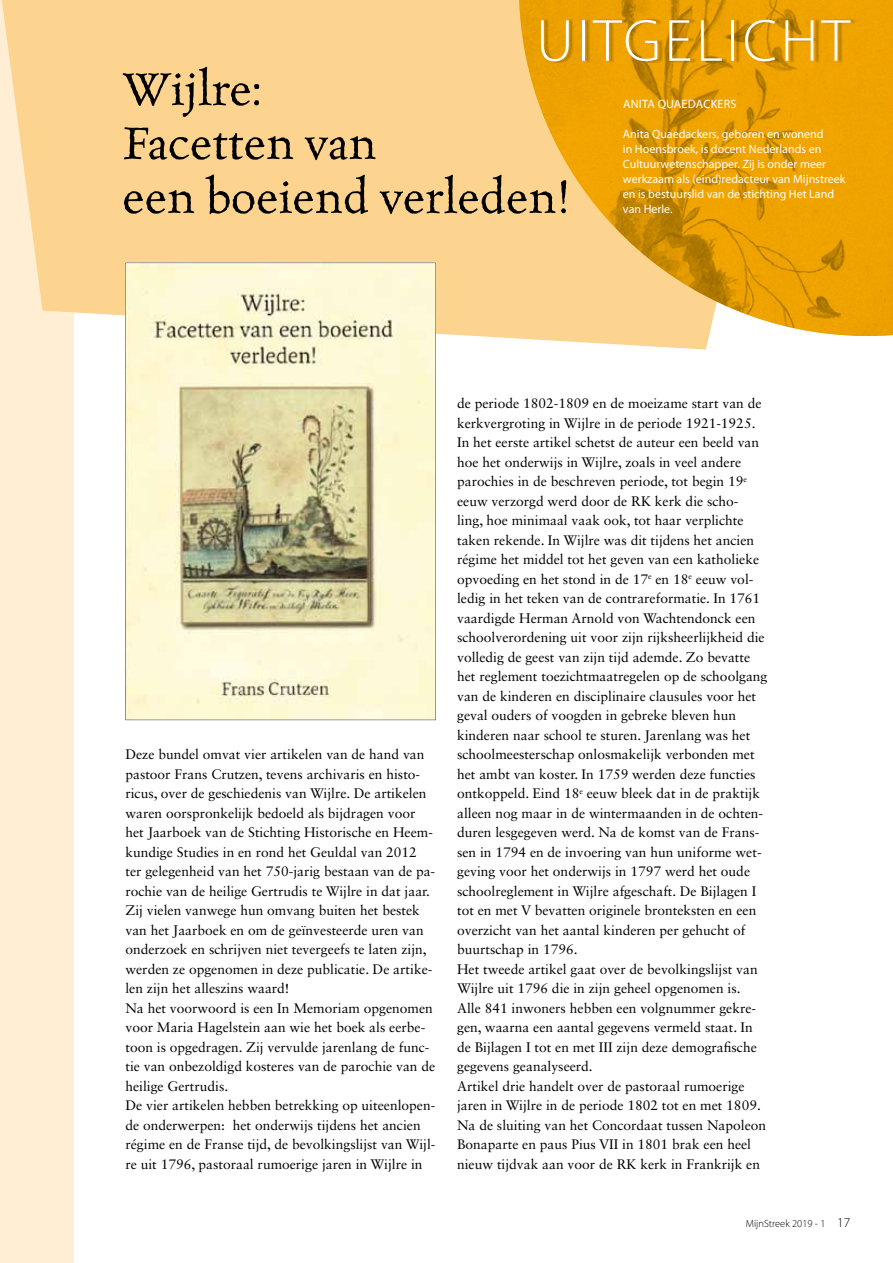
<style>
.page{position:relative;width:893px;height:1263px;background:#fff}
.page>*{position:absolute;margin:0;border:0;box-sizing:border-box;transform-origin:0 0}
.t1{font:300 60px "Myriad Pro";letter-spacing:.06em;color:#fff}
.t2{font:51.75px/54px "Celestia Antiqua";color:#000}
.t3{font:13.8px/19.5px "Sabon LT Std";color:#000}
.t4{font:12.15px "Myriad Pro";letter-spacing:.02em;color:#fff}
.t5{font:12px/15px "Myriad Pro";color:#fff}
.t6{font:300 10.5px "Myriad Pro";color:#000}
.s1{font-size:13.5px}
</style>
<div class="page">
<div style="left:0;top:0;width:74px;height:1263px;background:#ffeed4"></div>
<svg style="left:2px;top:0;width:707px;height:350px;background:#fdd696"></svg>
<img style="left:519px;top:0;width:374px;height:336px">
<img style="left:544px;top:18px;width:312px;height:45px">
<svg style="left:125px;top:263px;width:311px;height:457px;background:#e4dfb9"></svg>
<h1 class="t1" style="left:536px;top:5px;width:315px">UITGELICHT</h1>
<h2 class="t2" style="left:122px;top:63px;width:448px">Wijlre:<br>Facetten van<br>een boeiend verleden!</h2>
<p class="t4" style="left:623px;top:96px;width:115px">ANITA QUAEDACKERS</p>
<p class="t5" style="left:623px;top:126px;width:224px">Anita Quaedackers, geboren en wonend<br>in Hoensbroek, is docent Nederlands en Cultuurwetenschapper. Zij is onder meer werkzaam als (eind)redacteur van Mijnstreek en is bestuurslid van de stichting Het Land van Herle.</p>
<p class="t3" style="left:125px;top:744px;width:312px">Deze bundel omvat vier artikelen van de hand van pastoor Frans Crutzen, tevens archivaris en histo&shy;ricus, over de geschiedenis van Wijlre. De artikelen waren oorspronkelijk bedoeld als bijdragen voor het Jaarboek van de Stichting Historische en Heem&shy;kundige Studies in en rond het Geuldal van 2012 ter gelegenheid van het 750-jarig bestaan van de pa&shy;rochie van de heilige Gertrudis te Wijlre in dat jaar.<br>Zij vielen vanwege hun omvang buiten het bestek van het Jaarboek en om de geïnvesteerde uren van onderzoek en schrijven niet tevergeefs te laten zijn, werden ze opgenomen in deze publicatie. De artike&shy;len zijn het alleszins waard!<br>Na het voorwoord is een In Memoriam opgenomen voor Maria Hagelstein aan wie het boek als eerbe&shy;toon is opgedragen. Zij vervulde jarenlang de func&shy;tie van onbezoldigd kosteres van de parochie van de heilige Gertrudis.<br>De vier artikelen hebben betrekking op uiteenlopen&shy;de onderwerpen: het onderwijs tijdens het ancien régime en de Franse tijd, de bevolkingslijst van Wijl&shy;re uit 1796, pastoraal rumoerige jaren in Wijlre in</p>
<p class="t3" style="left:457px;top:393px;width:312px">de periode 1802-1809 en de moeizame start van de kerkvergroting in Wijlre in de periode 1921-1925.<br>In het eerste artikel schetst de auteur een beeld van hoe het onderwijs in Wijlre, zoals in veel andere parochies in de beschreven periode, tot begin 19<sup>e </sup>eeuw verzorgd werd door de RK kerk die scho&shy;ling, hoe minimaal vaak ook, tot haar verplichte taken rekende. In Wijlre was dit tijdens het ancien régime het middel tot het geven van een katholieke opvoeding en het stond in de 17<sup>e</sup> en 18<sup>e</sup> eeuw vol&shy;ledig in het teken van de contrareformatie. In 1761 vaardigde Herman Arnold von Wachtendonck een schoolverordening uit voor zijn rijksheerlijkheid die volledig de geest van zijn tijd ademde. Zo bevatte het reglement toezichtmaatregelen op de schoolgang van de kinderen en disciplinaire clausules voor het geval ouders of voogden in gebreke bleven hun kinderen naar school te sturen. Jarenlang was het schoolmeesterschap onlosmakelijk verbonden met het ambt van koster. In 1759 werden deze functies ontkoppeld. Eind 18<sup>e</sup> eeuw bleek dat in de praktijk alleen nog maar in de wintermaanden in de ochten&shy;duren lesgegeven werd. Na de komst van de Frans&shy;sen in 1794 en de invoering van hun uniforme wet&shy;geving voor het onderwijs in 1797 werd het oude schoolreglement in Wijlre afgeschaft. De Bijlagen I tot en met V bevatten originele bronteksten en een overzicht van het aantal kinderen per gehucht of buurtschap in 1796.<br>Het tweede artikel gaat over de bevolkingslijst van Wijlre uit 1796 die in zijn geheel opgenomen is.<br>Alle 841 inwoners hebben een volgnummer gekre&shy;gen, waarna een aantal gegevens vermeld staat. In de Bijlagen I tot en met III zijn deze demografische gegevens geanalyseerd.<br>Artikel drie handelt over de pastoraal rumoerige jaren in Wijlre in de periode 1802 tot en met 1809.<br>Na de sluiting van het Concordaat tussen Napoleon Bonaparte en paus Pius VII in 1801 brak een heel nieuw tijdvak aan voor de RK kerk in Frankrijk en</p>
<p class="t6" style="left:746px;top:1217px;width:106px">MijnStreek 2019 - 1 <span class="s1">17</span></p>
</div>
